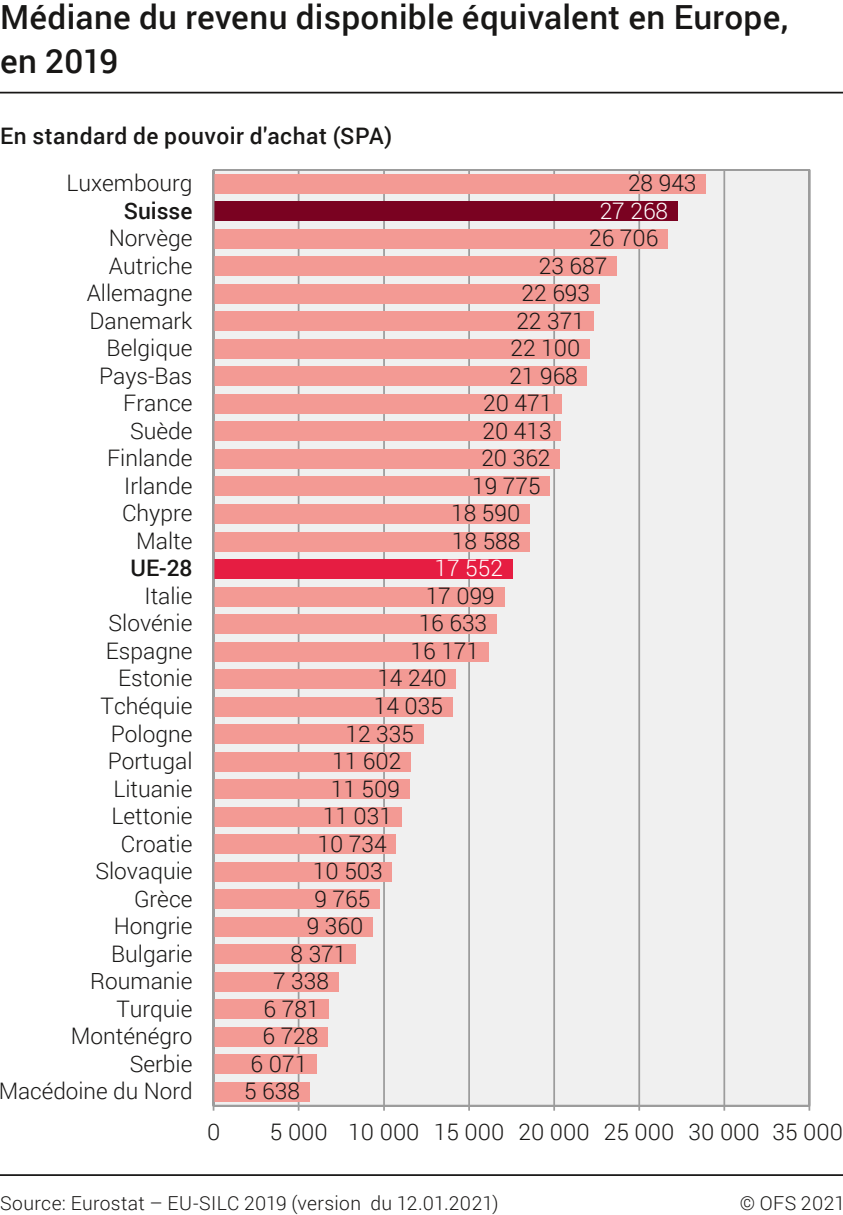
<style>
.page{position:relative;width:843px;height:1215px;background:#fff}
.page>*{position:absolute;margin:0;border:0;box-sizing:border-box;transform-origin:0 0}
.t1{font:500 33.25px/43.8px "Roboto";letter-spacing:.01em;color:#181716}
.t2{font:300 22.75px/27.7px "Roboto";color:#181716;text-align:right}
.t3{font:500 22.75px "Roboto";letter-spacing:.02em;color:#181716}
.t4{font:300 22.75px "Roboto";color:#fff}
.t5{font:300 19.25px "Roboto";letter-spacing:.02em;color:#181716}
</style>
<div class="page">
<hr style="left:0;top:1174px;width:843px;height:2px;background:#181716">
<hr style="left:0;top:92px;width:843px;height:1px;background:#181716">
<div style="left:212px;top:169px;width:599px;height:942px;background:#f0f0f0"></div>
<hr style="left:298px;top:170px;width:1px;height:935px;background:#9c9c9c">
<hr style="left:383px;top:170px;width:2px;height:935px;background:#9c9c9c">
<hr style="left:468px;top:170px;width:2px;height:935px;background:#9c9c9c">
<hr style="left:553px;top:170px;width:2px;height:935px;background:#9c9c9c">
<hr style="left:638px;top:170px;width:2px;height:935px;background:#9c9c9c">
<hr style="left:723px;top:170px;width:2px;height:935px;background:#9c9c9c">
<hr style="left:808px;top:170px;width:2px;height:935px;background:#9c9c9c">
<hr style="left:214px;top:1105px;width:595px;height:1px;background:#9c9c9c">
<div style="left:214px;top:174px;width:492px;height:19px;background:#f39a94"></div>
<div style="left:214px;top:201px;width:464px;height:20px;background:#7a0221"></div>
<div style="left:214px;top:229px;width:454px;height:19px;background:#f39a94"></div>
<div style="left:214px;top:256px;width:403px;height:20px;background:#f39a94"></div>
<div style="left:214px;top:284px;width:386px;height:19px;background:#f39a94"></div>
<div style="left:214px;top:312px;width:380px;height:19px;background:#f39a94"></div>
<div style="left:214px;top:339px;width:376px;height:19px;background:#f39a94"></div>
<div style="left:214px;top:367px;width:373px;height:19px;background:#f39a94"></div>
<div style="left:214px;top:394px;width:348px;height:20px;background:#f39a94"></div>
<div style="left:214px;top:422px;width:347px;height:19px;background:#f39a94"></div>
<div style="left:214px;top:449px;width:346px;height:19px;background:#f39a94"></div>
<div style="left:214px;top:477px;width:336px;height:19px;background:#f39a94"></div>
<div style="left:214px;top:504px;width:316px;height:19px;background:#f39a94"></div>
<div style="left:214px;top:532px;width:316px;height:19px;background:#f39a94"></div>
<div style="left:214px;top:559px;width:298px;height:19px;background:#e61d42"></div>
<div style="left:214px;top:587px;width:291px;height:19px;background:#f39a94"></div>
<div style="left:214px;top:614px;width:283px;height:20px;background:#f39a94"></div>
<div style="left:214px;top:642px;width:275px;height:19px;background:#f39a94"></div>
<div style="left:214px;top:669px;width:242px;height:20px;background:#f39a94"></div>
<div style="left:214px;top:697px;width:239px;height:19px;background:#f39a94"></div>
<div style="left:214px;top:724px;width:210px;height:20px;background:#f39a94"></div>
<div style="left:214px;top:752px;width:197px;height:19px;background:#f39a94"></div>
<div style="left:214px;top:779px;width:196px;height:20px;background:#f39a94"></div>
<div style="left:214px;top:807px;width:187px;height:19px;background:#f39a94"></div>
<div style="left:214px;top:834px;width:182px;height:19px;background:#f39a94"></div>
<div style="left:214px;top:862px;width:178px;height:19px;background:#f39a94"></div>
<div style="left:214px;top:890px;width:166px;height:19px;background:#f39a94"></div>
<div style="left:214px;top:917px;width:159px;height:19px;background:#f39a94"></div>
<div style="left:214px;top:944px;width:142px;height:20px;background:#f39a94"></div>
<div style="left:214px;top:972px;width:124px;height:19px;background:#f39a94"></div>
<div style="left:214px;top:999px;width:115px;height:20px;background:#f39a94"></div>
<div style="left:214px;top:1027px;width:114px;height:19px;background:#f39a94"></div>
<div style="left:214px;top:1054px;width:103px;height:20px;background:#f39a94"></div>
<div style="left:214px;top:1082px;width:95px;height:19px;background:#f39a94"></div>
<hr style="left:213px;top:170px;width:1px;height:935px;background:#9c9c9c">
<h1 class="t1" style="left:0;top:-6px;width:790px">Médiane du revenu disponible équivalent en Europe, en 2019</h1>
<p class="t3" style="left:0;top:120px;width:394px">En standard de pouvoir d'achat (SPA)</p>
<p class="t2" style="left:66px;top:168px;width:128px">Luxembourg</p>
<p class="t3" style="left:124px;top:194px;width:70px">Suisse</p>
<p class="t2" style="left:87px;top:224px;width:107px">Norvège<br>Autriche<br>Allemagne<br>Danemark<br>Belgique<br>Pays-Bas<br>France<br>Suède<br>Finlande<br>Irlande<br>Chypre<br>Malte</p>
<p class="t3" style="left:130px;top:552px;width:63px">UE-28</p>
<p class="t2" style="left:-2px;top:581px;width:196px">Italie<br>Slovénie<br>Espagne<br>Estonie<br>Tchéquie<br>Pologne<br>Portugal<br>Lituanie<br>Lettonie<br>Croatie<br>Slovaquie<br>Grèce<br>Hongrie<br>Bulgarie<br>Roumanie<br>Turquie<br>Monténégro<br>Serbie<br>Macédoine du Nord</p>
<p class="t2" style="left:628px;top:168px;width:70px">28 943</p>
<p class="t4" style="left:600px;top:195px;width:70px">27 268</p>
<p class="t2" style="left:589px;top:223px;width:71px">26 706</p>
<p class="t2" style="left:539px;top:251px;width:70px">23 687</p>
<p class="t2" style="left:522px;top:279px;width:70px">22 693</p>
<p class="t2" style="left:516px;top:306px;width:70px">22 371</p>
<p class="t2" style="left:510px;top:333px;width:71px">22 100</p>
<p class="t2" style="left:509px;top:361px;width:70px">21 968</p>
<p class="t2" style="left:483px;top:388px;width:71px">20 471</p>
<p class="t2" style="left:482px;top:416px;width:71px">20 413</p>
<p class="t2" style="left:481px;top:443px;width:71px">20 362</p>
<p class="t2" style="left:472px;top:471px;width:70px">19 775</p>
<p class="t2" style="left:451px;top:499px;width:71px">18 590</p>
<p class="t2" style="left:452px;top:526px;width:70px">18 588</p>
<p class="t4" style="left:434px;top:552px;width:70px">17 552</p>
<p class="t2" style="left:426px;top:581px;width:71px">17 099</p>
<p class="t2" style="left:419px;top:609px;width:70px">16 633</p>
<p class="t2" style="left:411px;top:636px;width:70px">16 171</p>
<p class="t2" style="left:377px;top:664px;width:71px">14 240</p>
<p class="t2" style="left:374px;top:691px;width:71px">14 035</p>
<p class="t2" style="left:345px;top:719px;width:70px">12 335</p>
<p class="t2" style="left:332px;top:746px;width:71px">11 602</p>
<p class="t2" style="left:331px;top:774px;width:71px">11 509</p>
<p class="t2" style="left:323px;top:801px;width:71px">11 031</p>
<p class="t2" style="left:317px;top:829px;width:71px">10 734</p>
<p class="t2" style="left:313px;top:856px;width:71px">10 503</p>
<p class="t2" style="left:314px;top:884px;width:57px">9 765</p>
<p class="t2" style="left:307px;top:911px;width:58px">9 360</p>
<p class="t2" style="left:290px;top:939px;width:57px">8 371</p>
<p class="t2" style="left:273px;top:966px;width:57px">7 338</p>
<p class="t2" style="left:264px;top:994px;width:57px">6 781</p>
<p class="t2" style="left:262px;top:1021px;width:57px">6 728</p>
<p class="t2" style="left:251px;top:1049px;width:58px">6 071</p>
<p class="t2" style="left:244px;top:1077px;width:57px">5 638</p>
<p class="t2" style="left:207px;top:1117px;width:15px">0</p>
<p class="t2" style="left:270px;top:1117px;width:574px">5 000 10 000 15 000 20 000 25 000 30 000 35 000</p>
<p class="t5" style="left:0;top:1189px;width:500px">Source: Eurostat – EU-SILC 2019 (version du 12.01.2021)</p>
<p class="t5" style="left:740px;top:1189px;width:107px">© OFS 2021</p>
</div>
